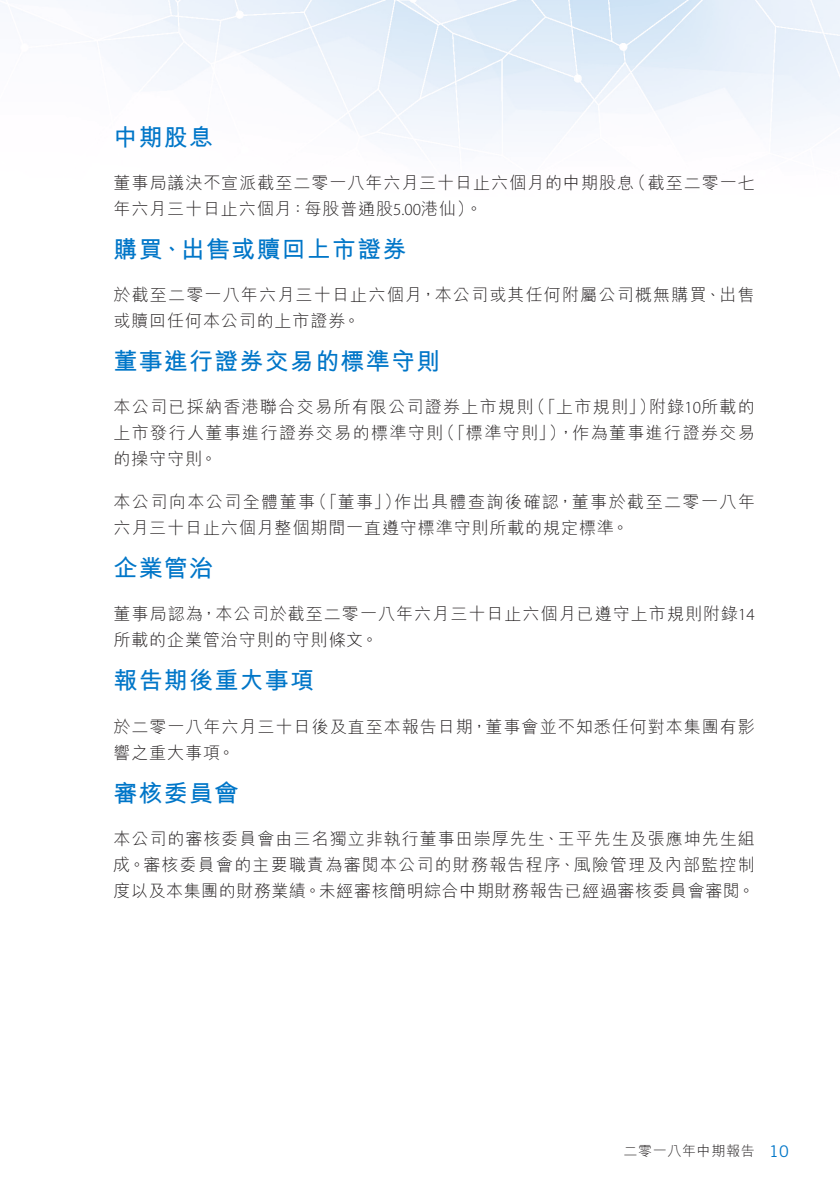
<style>
.page{position:relative;width:840px;height:1191px;background:#fff}
.page>*{position:absolute;margin:0;border:0;box-sizing:border-box;transform-origin:0 0}
.t1{font:700 24px "M Hei HK";letter-spacing:.05em;color:#0076c8}
.t2{font:300 17px/26px "M Hei HK";letter-spacing:.06em;color:#231f20}
.t3{font:300 17px/26px "M Hei HK";letter-spacing:.08em;color:#231f20}
.t4{font:300 17px "M Hei HK";letter-spacing:.085em;color:#231f20}
.t5{font:16px "Trade Gothic LT Std";color:#0076c8}
.t6{font:300 14px "M Hei HK";letter-spacing:.045em;color:#231f20}
.s1{font-family:"Myriad Pro"}
</style>
<div class="page">
<img style="left:0;top:0;width:839px;height:148px">
<h1 class="t1" style="left:113px;top:120px;width:101px">中期股息</h1>
<p class="t2" style="left:628px;top:170px;width:127px">（截至二零一七</p>
<p class="t2" style="left:113px;top:170px;width:522px">董事局議決不宣派截至二零一八年六月三十日止六個月的中期股息年六月三十日止六個月：每股普通股<span class="s1">5.00</span>港仙。(</p>
<h1 class="t1" style="left:113px;top:232px;width:294px">購買、出售或贖回上市證券</h1>
<p class="t2" style="left:113px;top:282px;width:642px">於截至二零一八年六月三十日止六個月，本公司或其任何附屬公司概無購買、出售或贖回任何本公司的上市證券。</p>
<h1 class="t1" style="left:113px;top:344px;width:328px">董事進行證券交易的標準守則</h1>
<p class="t2" style="left:648px;top:394px;width:107px">附錄<span class="s1">10</span>所載的</p>
<p class="t2" style="left:528px;top:394px;width:129px">（「上市規則」）</p>
<p class="t2" style="left:113px;top:394px;width:421px">本公司已採納香港聯合交易所有限公司證券上市規則</p>
<p class="t2" style="left:438px;top:420px;width:129px">（「標準守則」）</p>
<p class="t3" style="left:113px;top:420px;width:331px">上市發行人董事進行證券交易的標準守則的操守守則。</p>
<p class="t4" style="left:394px;top:493px;width:362px">作出具體查詢後確認，董事於截至二零一八年</p>
<p class="t3" style="left:557px;top:420px;width:199px">，作為董事進行證券交易</p>
<p class="t2" style="left:310px;top:489px;width:92px">（「董事」）</p>
<p class="t2" style="left:113px;top:489px;width:516px">本公司向本公司全體董事<br>六月三十日止六個月整個期間一直遵守標準守則所載的規定標準。</p>
<h1 class="t1" style="left:113px;top:551px;width:101px">企業管治</h1>
<p class="t2" style="left:113px;top:601px;width:642px">董事局認為，本公司於截至二零一八年六月三十日止六個月已遵守上市規則附錄<span class="s1">14</span>所載的企業管治守則的守則條文。</p>
<h1 class="t1" style="left:113px;top:663px;width:202px">報告期後重大事項</h1>
<p class="t2" style="left:113px;top:713px;width:642px">於二零一八年六月三十日後及直至本報告日期，董事會並不知悉任何對本集團有影響之重大事項。</p>
<h1 class="t1" style="left:113px;top:775px;width:126px">審核委員會</h1>
<p class="t2" style="left:113px;top:825px;width:642px;text-align:justify">本公司的審核委員會由三名獨立非執行董事田崇厚先生、王平先生及張應坤先生組成。審核委員會的主要職責為審閱本公司的財務報告程序、風險管理及內部監控制度以及本集團的財務業績。未經審核簡明綜合中期財務報告已經過審核委員會審閱。</p>
<p class="t6" style="left:623px;top:1144px;width:133px">二零一八年中期報告</p>
<p class="t5" style="left:768px;top:1142px;width:21px">10</p>
</div>
